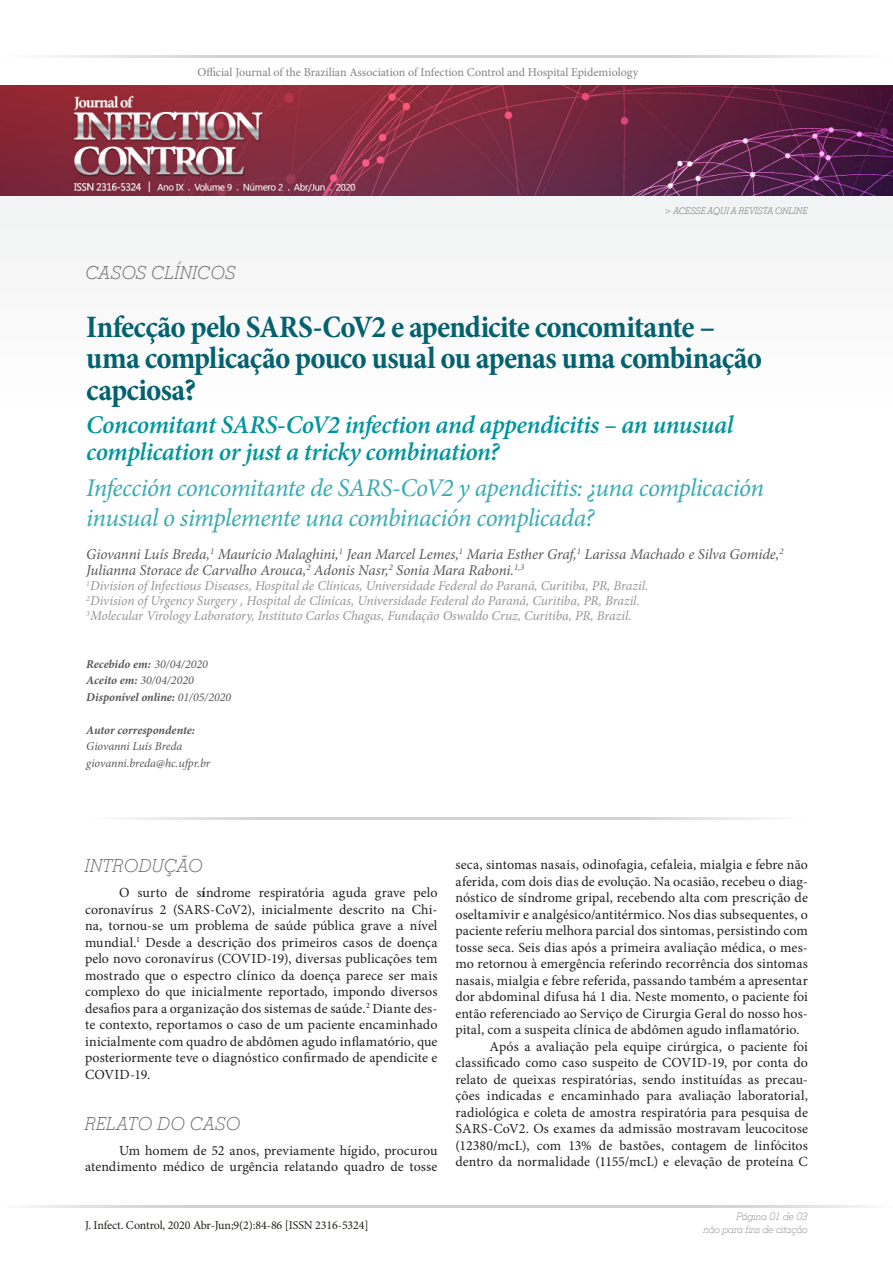
<style>
.page{position:relative;width:893px;height:1263px;background:#fff}
.page>*{position:absolute;margin:0;border:0;box-sizing:border-box;transform-origin:0 0}
.TITULO_OK{font:700 condensed 31.5px/31.5px "Minion Pro";letter-spacing:-.025em;color:#036170}
.TITULO_OK-2{font:italic 25.5px/30px "Minion Pro";letter-spacing:-.025em;color:#39acb4}
.TITULO_INGLES{font:italic 600 25.5px/27px "Minion Pro";letter-spacing:-.02em;color:#00959d}
.TITULOS_CARTOLAS{font:italic 300 18px "Stymie BT";letter-spacing:.015em;color:#6c6d70}
.médico{font:italic 15px/16.5px "Minion Pro";letter-spacing:-.01em;color:#57585a}
.texto_ok{font:13.95px/16.5px "Minion Pro";letter-spacing:.005em;color:#231f20;text-align:justify}
.médico_Instituição{font:italic 13.5px "Minion Pro";letter-spacing:-.01em;color:#939598}
.t1{font:12px "Minion Pro";color:#808285}
.médico-2{font:italic 700 12px "Minion Pro";letter-spacing:-.005em;color:#57585a}
.médico-3{font:italic 12px "Minion Pro";letter-spacing:-.01em;color:#57585a}
.t2{font:12px "Minion Pro";letter-spacing:-.01em;color:#241e1b}
.t3{font:italic 300 10.5px "Stymie BT";letter-spacing:-.03em;color:#939598}
.t4{font:italic 300 9px "Stymie BT";letter-spacing:.015em;color:#6c6d70}
.s1{font-style:italic;color:#fff}
.s2{font-style:italic;font-size:10.5px;color:#fff}
.s3{font-family:"Myriad Pro";font-style:italic;font-size:10.5px;color:#fff}
.s4{font-weight:400}
.s5{font-weight:700}
</style>
<div class="page">
<div style="left:0;top:85px;width:893px;height:333px;background:#f8f8f9"></div>
<hr style="left:0;top:55px;width:446px;height:3px;background:#d1d2d4">
<hr style="left:446px;top:55px;width:447px;height:3px;background:#d1d2d4">
<hr style="left:1px;top:1205px;width:446px;height:3px;background:#d1d2d4">
<hr style="left:447px;top:1205px;width:446px;height:3px;background:#d1d2d4">
<img style="left:0;top:85px;width:893px;height:111px">
<hr style="left:85px;top:817px;width:362px;height:3px;background:#d1d2d4">
<hr style="left:447px;top:817px;width:361px;height:3px;background:#d1d2d4">
<p class="t1" style="left:197px;top:64px;width:500px">Official Journal of the Brazilian Association of Infection Control and Hospital Epidemiology <span class="s1">P</span><span class="s2">rofessi</span><span class="s3">onals</span></p>
<p class="t4" style="left:664px;top:205px;width:145px">&gt; ACESSE AQUI A REVISTA ONLINE</p>
<p class="TITULOS_CARTOLAS" style="left:86px;top:262px;width:151px">CASOS CLÍNICOS</p>
<p class="TITULO_OK" style="left:86px;top:311px;width:677px">Infecção pelo SARS-CoV2 e apendicite concomitante – uma complicação pouco usual ou apenas uma combinação capciosa?</p>
<p class="TITULO_INGLES" style="left:86px;top:411px;width:649px">Concomitant SARS-CoV2 infection and appendicitis – an unusual complication or just a tricky combination?</p>
<p class="TITULO_OK-2" style="left:86px;top:472px;width:679px">Infección concomitante de SARS-CoV2 y apendicitis: ¿una complicación inusual o simplemente una combinación complicada?</p>
<p class="médico" style="left:86px;top:546px;width:699px">Giovanni Luís Breda,<sup>1</sup> Maurício Malaghini,<sup>1</sup> Jean Marcel Lemes,<sup>1</sup> Maria Esther Graf,<sup>1</sup> Larissa Machado e Silva Gomide,<sup>2<br></sup>Julianna Storace de Carvalho Arouca,<sup>2</sup> Adonis Nasr,<sup>2</sup> Sonia Mara Raboni.<sup>1,3</sup></p>
<p class="médico_Instituição" style="left:86px;top:577px;width:563px"><sup>1</sup>Division of Infectious Diseases, Hospital de Clínicas, Universidade Federal do Paraná, Curitiba, PR, Brazil.</p>
<p class="médico_Instituição" style="left:86px;top:592px;width:555px"><sup>2</sup>Division of Urgency Surgery , Hospital de Clínicas, Universidade Federal do Paraná, Curitiba, PR, Brazil.</p>
<p class="médico_Instituição" style="left:86px;top:607px;width:547px"><sup>3</sup>Molecular Virology Laboratory, Instituto Carlos Chagas, Fundação Oswaldo Cruz, Curitiba, PR, Brazil.</p>
<p class="médico-2" style="left:86px;top:655px;width:123px">Recebido em: <span class="s4">30/04/2020</span></p>
<p class="médico-3" style="left:86px;top:672px;width:109px"><span class="s5">Aceito em:</span> 30/04/2020</p>
<p class="médico-2" style="left:86px;top:688px;width:147px">Disponível online: <span class="s4">01/05/2020</span></p>
<p class="médico-2" style="left:86px;top:721px;width:110px">Autor correspondente:</p>
<p class="médico-3" style="left:86px;top:738px;width:98px">Giovanni Luís Breda</p>
<p class="médico-3" style="left:86px;top:755px;width:125px">giovanni.breda@hc.ufpr.br</p>
<p class="TITULOS_CARTOLAS" style="left:85px;top:855px;width:120px">INTRODUÇÃO</p>
<p class="texto_ok" style="left:85px;top:884px;width:354px;text-indent:34px">O surto de s<span class="s5">í</span>ndrome respiratória aguda grave pelo coronavírus 2 (SARS-CoV2), inicialmente descrito na Chi&shy;na, tornou-se um problema de saúde pública grave a nível mundial.<sup>1</sup> Desde a descrição dos primeiros casos de doença pelo novo coronavírus (COVID-19), diversas publicações tem mostrado que o espectro clínico da doença parece ser mais complexo do que inicialmente reportado, impondo diversos desafios para a organização dos sistemas de saúde.<sup>2</sup> Diante des&shy;te contexto, reportamos o caso de um paciente encaminhado inicialmente com quadro de abdômen agudo inflamatório, que posteriormente teve o diagnóstico confirmado de apendicite e COVID-19.</p>
<p class="TITULOS_CARTOLAS" style="left:85px;top:1112px;width:157px">RELATO DO CASO</p>
<p class="texto_ok" style="left:85px;top:1142px;width:354px;text-align:right">Um homem de 52 anos, previamente hígido, procurou atendimento médico de urgência relatando quadro de tosse</p>
<p class="t2" style="left:85px;top:1217px;width:285px">J. Infect. Control, 2020 Abr-Jun;9(2):84-86 [ISSN 2316-5324]</p>
<p class="texto_ok" style="left:455px;top:857px;width:354px">seca, sintomas nasais, odinofagia, cefaleia, mialgia e febre não aferida, com dois dias de evolução. Na ocasião, recebeu o diag&shy;nóstico de síndrome gripal, recebendo alta com prescrição de oseltamivir e analgésico/antitérmico. Nos dias subsequentes, o paciente referiu melhora parcial dos sintomas, persistindo com tosse seca. Seis dias após a primeira avaliação médica, o mes&shy;mo retornou à emergência referindo recorrência dos sintomas nasais, mialgia e febre referida, passando também a apresentar dor abdominal difusa há 1 dia. Neste momento, o paciente foi então referenciado ao Serviço de Cirurgia Geral do nosso hos&shy;pital, com a suspeita clínica de abdômen agudo inflamatório.</p>
<p class="texto_ok" style="left:455px;top:1038px;width:354px;text-indent:34px">Após a avaliação pela equipe cirúrgica, o paciente foi classificado como caso suspeito de COVID-19, por conta do relato de queixas respiratórias, sendo instituídas as precau&shy;ções indicadas e encaminhado para avaliação laboratorial, radiológica e coleta de amostra respiratória para pesquisa de SARS-CoV2. Os exames da admissão mostravam leucocitose (12380/mcL), com 13% de bastões, contagem de linfócitos dentro da normalidade (1155/mcL) e elevação de proteína C</p>
<p class="t3" style="left:736px;top:1210px;width:73px">Página 01 de 03</p>
<p class="t3" style="left:704px;top:1222px;width:106px">não para fins de citação</p>
</div>
